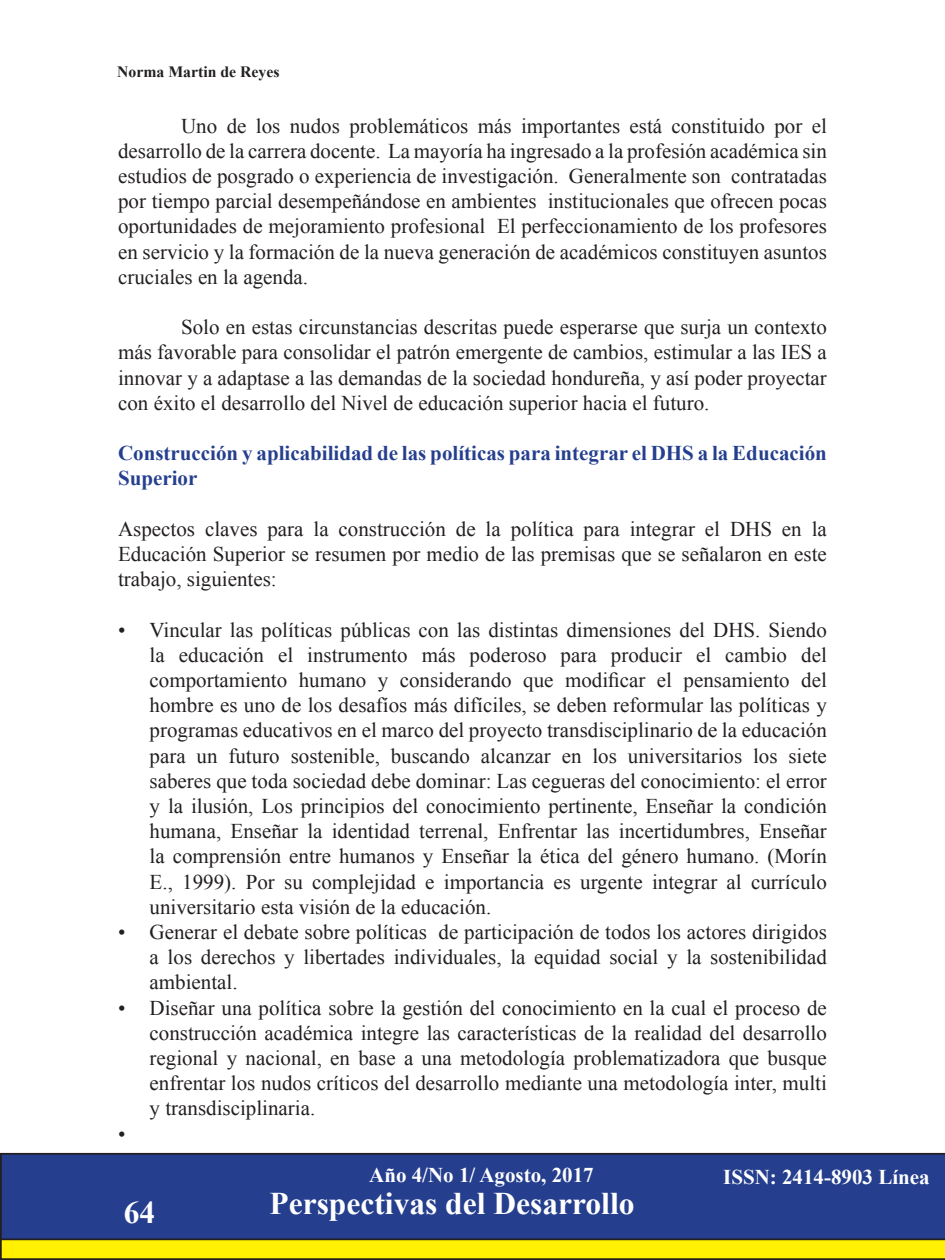
<style>
.page{position:relative;width:945px;height:1260px;background:#fff}
.page>*{position:absolute;margin:0;border:0;box-sizing:border-box;transform-origin:0 0}
.t1{font:700 31.5px "Times New Roman";color:#fff}
.t2{font:21px/25.2px "Times New Roman";color:#231f20;text-align:justify}
.t3{font:700 21px/25.2px "Times New Roman";color:#253f8e}
.t4{font:700 21px "Times New Roman";color:#fff}
.t5{font:700 15.75px "Times New Roman";color:#231f20}
</style>
<div class="page">
<svg style="left:0;top:1240px;width:945px;height:20px;background:#e8db04"></svg>
<div style="left:0;top:1153px;width:945px;height:87px;background:#253f8e"></div>
<p class="t5" style="left:117px;top:61px;width:164px">Norma Martin de Reyes</p>
<p class="t2" style="left:118px;top:113px;width:710px;text-indent:63px">Uno de los nudos problemáticos más importantes está constituido por el desarrollo de la carrera docente. La mayoría ha ingresado a la profesión académica sin estudios de posgrado o experiencia de investigación. Generalmente son contratadas por tiempo parcial desempeñándose en ambientes institucionales que ofrecen pocas oportunidades de mejoramiento profesional El perfeccionamiento de los profesores en servicio y la formación de la nueva generación de académicos constituyen asuntos cruciales en la agenda.</p>
<p class="t2" style="left:118px;top:314px;width:710px;text-indent:63px">Solo en estas circunstancias descritas puede esperarse que surja un contexto más favorable para consolidar el patrón emergente de cambios, estimular a las IES a innovar y a adaptase a las demandas de la sociedad hondureña, y así poder proyectar con éxito el desarrollo del Nivel de educación superior hacia el futuro.</p>
<p class="t3" style="left:118px;top:440px;width:710px">Construcción y aplicabilidad de las políticas para integrar el DHS a la Educación<br>Superior</p>
<p class="t2" style="left:118px;top:516px;width:710px">Aspectos claves para la construcción de la política para integrar el DHS en la Educación Superior se resumen por medio de las premisas que se señalaron en este trabajo, siguientes:</p>
<p class="t2" style="left:150px;top:617px;width:679px;text-indent:-32px">• Vincular las políticas públicas con las distintas dimensiones del DHS. Siendo la educación el instrumento más poderoso para producir el cambio del comportamiento humano y considerando que modificar el pensamiento del hombre es uno de los desafíos más difíciles, se deben reformular las políticas y programas educativos en el marco del proyecto transdisciplinario de la educación para un futuro sostenible, buscando alcanzar en los universitarios los siete saberes que toda sociedad debe dominar: Las cegueras del conocimiento: el error y la ilusión, Los principios del conocimiento pertinente, Enseñar la condición humana, Enseñar la identidad terrenal, Enfrentar las incertidumbres, Enseñar la comprensión entre humanos y Enseñar la ética del género humano. (Morín E., 1999). Por su complejidad e importancia es urgente integrar al currículo universitario esta visión de la educación.</p>
<p class="t2" style="left:150px;top:919px;width:679px;text-indent:-32px">• Generar el debate sobre políticas de participación de todos los actores dirigidos a los derechos y libertades individuales, la equidad social y la sostenibilidad ambiental.</p>
<p class="t2" style="left:150px;top:995px;width:679px;text-indent:-32px">• Diseñar una política sobre la gestión del conocimiento en la cual el proceso de construcción académica integre las características de la realidad del desarrollo regional y nacional, en base a una metodología problematizadora que busque enfrentar los nudos críticos del desarrollo mediante una metodología inter, multi y transdisciplinaria.</p>
<p class="t2" style="left:118px;top:1121px;width:9px">•</p>
<h1 class="t1" style="left:124px;top:1191px;width:33px">64</h1>
<p class="t4" style="left:369px;top:1160px;width:226px">Año 4/No 1/ Agosto, 2017</p>
<p class="t4" style="left:723px;top:1162px;width:208px">ISSN: 2414-8903 Línea</p>
<h1 class="t1" style="left:270px;top:1181px;width:367px">Perspectivas del Desarrollo</h1>
</div>
